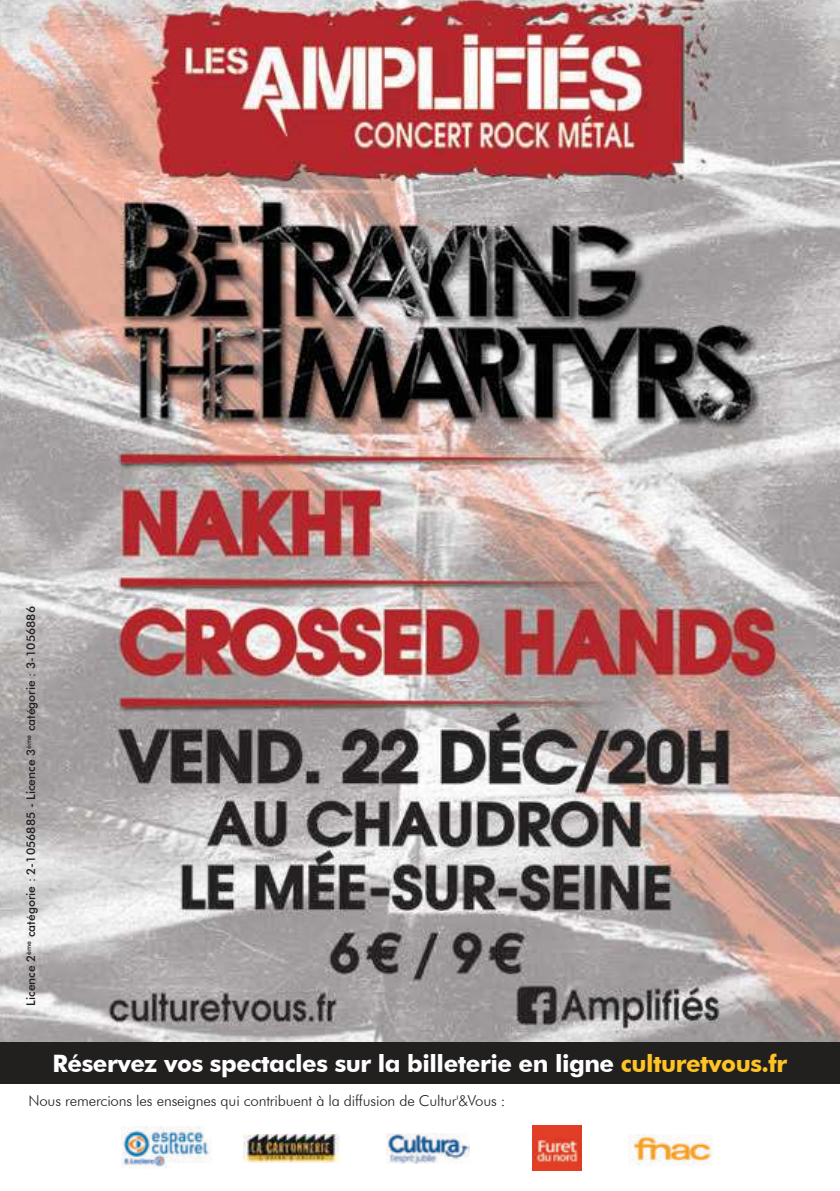
<style>
.page{position:relative;width:840px;height:1191px;background:#fff}
.page>*{position:absolute;margin:0;border:0;box-sizing:border-box;transform-origin:0 0}
.t1{font:700 24px "Futura BT";letter-spacing:-.02em;color:#fff}
.t2{font:300 15px "Futura BT";letter-spacing:-.01em;color:#221f1f}
.t3{font:500 12px "Futura BT";color:#221f1f}
.s1{color:#fec324}
</style>
<div class="page">
<img style="left:0;top:0;width:839px;height:1042px">
<img style="left:121px;top:1126px;width:90px;height:42px">
<img style="left:243px;top:1134px;width:97px;height:28px">
<img style="left:386px;top:1133px;width:83px;height:30px">
<img style="left:532px;top:1125px;width:49px;height:45px">
<img style="left:628px;top:1134px;width:85px;height:31px">
<div style="left:0;top:1042px;width:839px;height:41px;background:#221f1f"></div>
<p class="t3" style="left:26px;top:1005px;width:401px;rotate:-90deg">Licence 2<sup>ème</sup> catégorie : 2-1056885 - Licence 3<sup>ème</sup> catégorie : 3-1056886</p>
<h1 class="t1" style="left:53px;top:1053px;width:735px">Réservez vos spectacles sur la billeterie en ligne <span class="s1">culturetvous.fr</span></h1>
<p class="t2" style="left:28px;top:1094px;width:478px">Nous remercions les enseignes qui contribuent à la diffusion de Cultur'&amp;Vous :</p>
</div>
